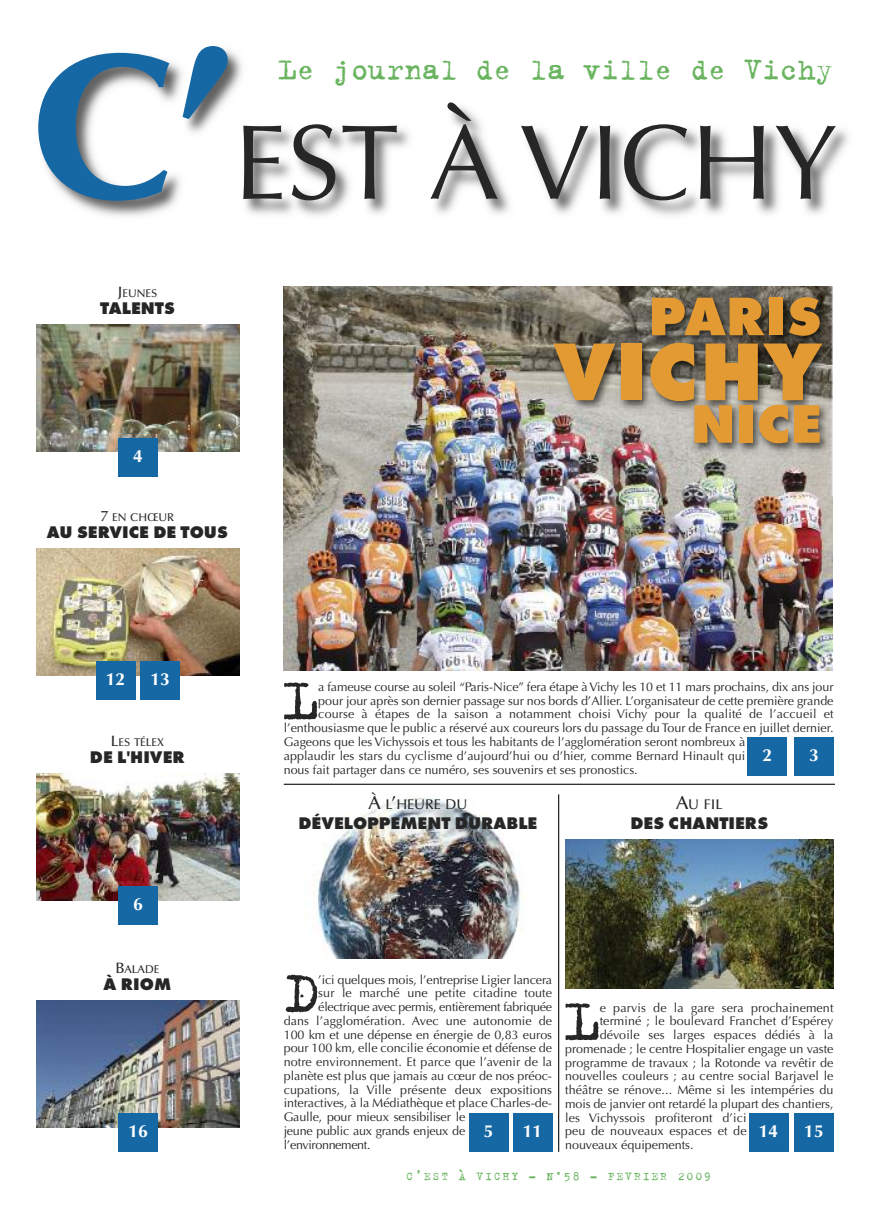
<style>
.page{position:relative;width:869px;height:1205px;background:#fff}
.page>*{position:absolute;margin:0;border:0;box-sizing:border-box;transform-origin:0 0}
.t1{font:106.25px "Optima";color:#272627}
.t2{font:800 85px "Futura T";color:#e39a33}
.t3{font:63px "Trixie";color:#272627}
.t4{font:800 56.25px "Futura T";color:#e39a33}
.t5{font:32.5px "Trixie";color:#6ab460}
.t6{font:800 17.5px "Futura T";color:#272627}
.t7{font:700 17.5px "Optima";color:#fff}
.t8{font:500 14px "Optima";color:#272627}
.t9{font:12.5px "Optima";color:#272627}
.t10{font:12.5px "Optima";letter-spacing:-.02em;color:#272627}
.t11{font:12.5px "Trixie";letter-spacing:.15em;color:#6ab460}
.t12{font:12.5px "Optima";letter-spacing:-.025em;color:#272627}
.t13{font:500 11.25px "Optima";color:#272627}
.s1{font-weight:900;font-size:206.25px;color:#1668a4}
.s2{font-size:15px}
.s3{font-size:18.75px}
</style>
<div class="page">
<img style="left:313px;top:798px;width:211px;height:160px">
<img style="left:41px;top:49px;width:807px;height:238px">
<img style="left:283px;top:287px;width:548px;height:383px">
<hr style="left:557px;top:794px;width:2px;height:358px;background:#272627">
<hr style="left:283px;top:784px;width:551px;height:1px;background:#272627">
<div style="left:513px;top:1113px;width:39px;height:39px;background:#1668a4"></div>
<div style="left:469px;top:1113px;width:39px;height:39px;background:#1668a4"></div>
<img style="left:565px;top:840px;width:267px;height:149px">
<div style="left:794px;top:1113px;width:39px;height:39px;background:#1668a4"></div>
<div style="left:748px;top:1113px;width:39px;height:39px;background:#1668a4"></div>
<img style="left:36px;top:773px;width:203px;height:127px">
<div style="left:119px;top:886px;width:38px;height:39px;background:#1668a4"></div>
<img style="left:36px;top:548px;width:203px;height:128px">
<div style="left:96px;top:661px;width:39px;height:39px;background:#1668a4"></div>
<div style="left:140px;top:661px;width:39px;height:39px;background:#1668a4"></div>
<img style="left:36px;top:325px;width:203px;height:127px">
<img style="left:36px;top:1000px;width:203px;height:127px">
<div style="left:119px;top:1113px;width:38px;height:39px;background:#1668a4"></div>
<div style="left:119px;top:438px;width:38px;height:39px;background:#1668a4"></div>
<div style="left:794px;top:737px;width:39px;height:39px;background:#1668a4"></div>
<div style="left:747px;top:737px;width:39px;height:39px;background:#1668a4"></div>
<img style="left:441px;top:285px;width:407px;height:211px">
<h1 class="t1" style="left:27px;top:119px;width:811px"><span class="s1">C’</span>EST À VICHY</h1>
<h3 class="t5" style="left:279px;top:49px;width:556px">Le journal de la ville de Vichy</h3>
<p class="t13" style="left:117px;top:289px;width:41px"><span class="s2">J</span>EUNES</p>
<h3 class="t6" style="left:100px;top:298px;width:76px">TALENTS</h3>
<h3 class="t7" style="left:133px;top:449px;width:11px">4</h3>
<p class="t13" style="left:101px;top:512px;width:75px"><span class="s2">7</span> EN CHŒUR</p>
<h3 class="t6" style="left:47px;top:522px;width:182px">AU SERVICE DE TOUS</h3>
<h3 class="t7" style="left:106px;top:671px;width:21px">12</h3>
<h3 class="t7" style="left:150px;top:671px;width:21px">13</h3>
<p class="t13" style="left:111px;top:737px;width:55px"><span class="s2">L</span>ES TÉLEX</p>
<h3 class="t6" style="left:90px;top:747px;width:96px">DE L'HIVER</h3>
<h3 class="t7" style="left:133px;top:896px;width:11px">6</h3>
<p class="t13" style="left:115px;top:964px;width:46px"><span class="s2">B</span>ALADE</p>
<h3 class="t6" style="left:103px;top:974px;width:69px">À RIOM</h3>
<h3 class="t7" style="left:128px;top:1123px;width:21px">16</h3>
<h3 class="t4" style="left:648px;top:283px;width:175px">PARIS</h3>
<h2 class="t2" style="left:553px;top:321px;width:270px">VICHY</h2>
<h3 class="t4" style="left:690px;top:390px;width:132px">NICE</h3>
<h3 class="t3" style="left:283px;top:660px;width:36px">L</h3>
<p class="t9" style="left:318px;top:681px;width:516px">a fameuse course au soleil “Paris-Nice” fera étape àVichy les 10 et 11 mars prochains, dix ans jour</p>
<p class="t9" style="left:318px;top:695px;width:516px">pour jour après son dernier passage sur nos bords d’Allier. L’organisateur de cette première grande</p>
<p class="t9" style="left:318px;top:709px;width:516px">course à étapes de la saison a notamment choisi Vichy pour la qualité de l’accueil et</p>
<p class="t9" style="left:283px;top:723px;width:551px">l’enthousiasme que le public a réservé aux coureurs lors du passage du Tour de France en juillet dernier.</p>
<p class="t9" style="left:283px;top:736px;width:463px">Gageons que les Vichyssois et tous les habitants de l’agglomération seront nombreux à</p>
<p class="t9" style="left:283px;top:750px;width:463px">applaudir les stars du cyclisme d’aujourd’hui ou d’hier, comme Bernard Hinault qui</p>
<p class="t9" style="left:283px;top:764px;width:355px">nous fait partager dans ce numéro, ses souvenirs et ses pronostics.</p>
<h3 class="t7" style="left:762px;top:748px;width:11px">2</h3>
<h3 class="t7" style="left:808px;top:748px;width:11px">3</h3>
<p class="t8" style="left:368px;top:798px;width:100px"><span class="s3">À</span> L<span class="s3">’</span>HEURE DU</p>
<h3 class="t6" style="left:298px;top:813px;width:240px">DÉVELOPPEMENT DURABLE</h3>
<p class="t8" style="left:675px;top:798px;width:48px"><span class="s3">A</span>U FIL</p>
<h3 class="t6" style="left:630px;top:813px;width:139px">DES CHANTIERS</h3>
<h3 class="t3" style="left:283px;top:952px;width:36px">D</h3>
<p class="t9" style="left:318px;top:974px;width:235px">’ici quelques mois, l’entreprise Ligier lancera</p>
<p class="t9" style="left:318px;top:988px;width:235px">sur le marché une petite citadine toute</p>
<p class="t10" style="left:318px;top:1002px;width:235px">électrique avec permis, entièrement fabriquée</p>
<p class="t9" style="left:283px;top:1015px;width:270px">dans l’agglomération. Avec une autonomie de</p>
<p class="t9" style="left:283px;top:1029px;width:270px">100 km et une dépense en énergie de 0,83 euros</p>
<p class="t9" style="left:283px;top:1043px;width:270px">pour 100 km, elle concilie économie et défense de</p>
<p class="t9" style="left:283px;top:1057px;width:270px">notre environnement. Et parce que l’avenir de la</p>
<p class="t9" style="left:283px;top:1070px;width:270px">planète est plus que jamais au cœur de nos préoc-</p>
<p class="t9" style="left:283px;top:1084px;width:270px">cupations, la Ville présente deux expositions</p>
<p class="t9" style="left:283px;top:1098px;width:270px">interactives, à la Médiathèque et place Charles-de-</p>
<p class="t9" style="left:283px;top:1112px;width:183px">Gaulle, pour mieux sensibiliser le</p>
<p class="t10" style="left:283px;top:1125px;width:183px">jeune public aux grands enjeux de</p>
<p class="t12" style="left:283px;top:1139px;width:88px">l’environnement.</p>
<p class="t11" style="left:406px;top:1168px;width:306px">C’EST À VICHY - N˚58 - FÉVRIER 2009</p>
<h3 class="t3" style="left:565px;top:980px;width:36px">L</h3>
<p class="t9" style="left:599px;top:1002px;width:235px">e parvis de la gare sera prochainement</p>
<p class="t9" style="left:599px;top:1016px;width:235px">terminé ; le boulevard Franchet d’Espérey</p>
<p class="t9" style="left:599px;top:1030px;width:235px">dévoile ses larges espaces dédiés à la</p>
<p class="t9" style="left:565px;top:1043px;width:270px">promenade ; le centre Hospitalier engage un vaste</p>
<p class="t9" style="left:565px;top:1057px;width:270px">programme de travaux ; la Rotonde va revêtir de</p>
<p class="t9" style="left:565px;top:1071px;width:270px">nouvelles couleurs ; au centre social Barjavel le</p>
<p class="t9" style="left:565px;top:1085px;width:270px">théâtre se rénove... Même si les intempéries du</p>
<p class="t9" style="left:565px;top:1098px;width:270px">mois de janvier ont retardé la plupart des chantiers,</p>
<p class="t9" style="left:565px;top:1112px;width:183px">les Vichyssois profiteront d’ici</p>
<p class="t9" style="left:565px;top:1126px;width:183px">peu de nouveaux espaces et de</p>
<p class="t9" style="left:565px;top:1140px;width:130px">nouveaux équipements.</p>
<h3 class="t7" style="left:483px;top:1123px;width:11px">5</h3>
<h3 class="t7" style="left:522px;top:1123px;width:21px">11</h3>
<h3 class="t7" style="left:758px;top:1123px;width:21px">14</h3>
<h3 class="t7" style="left:803px;top:1123px;width:21px">15</h3>
</div>
